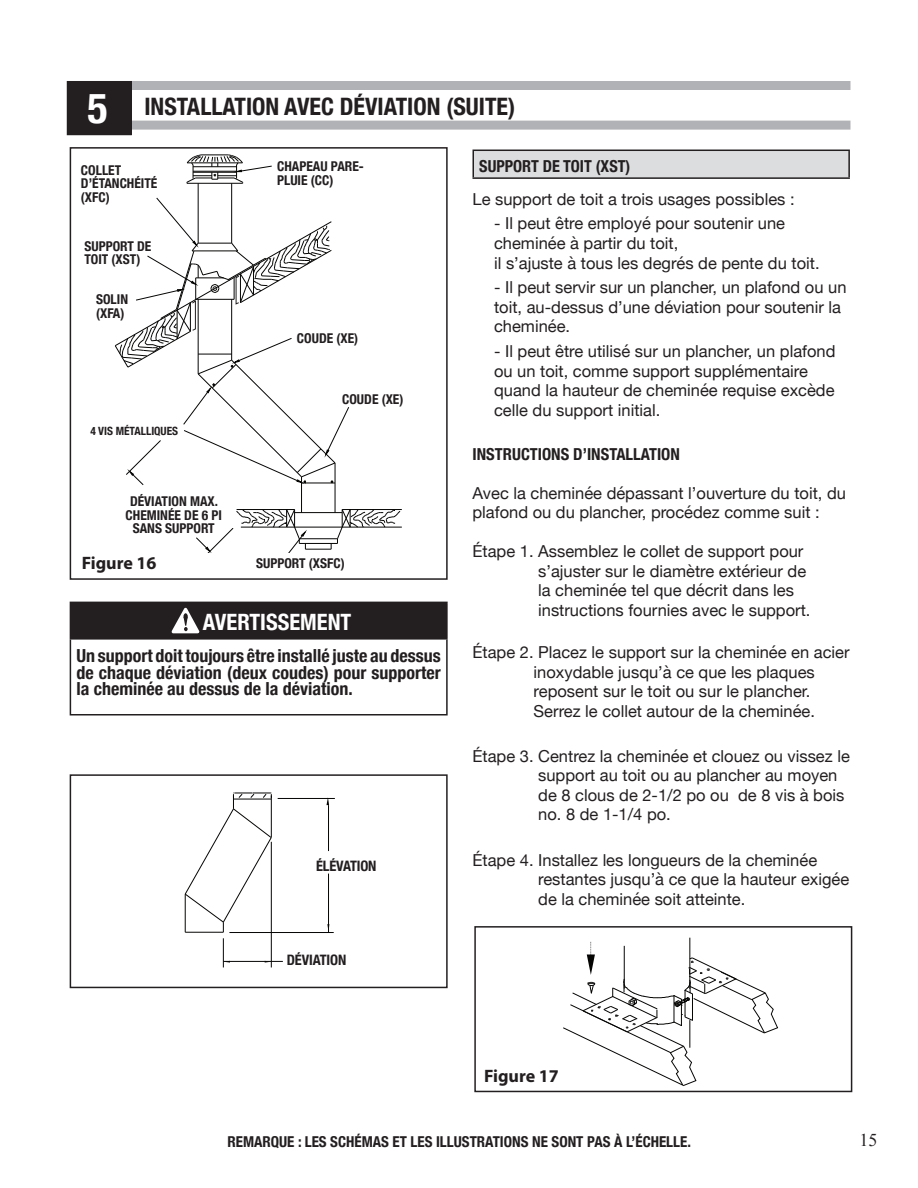
<style>
.page{position:relative;width:918px;height:1188px;background:#fff}
.page>*{position:absolute;margin:0;border:0;box-sizing:border-box;transform-origin:0 0}
.t1{font:700 condensed 24px "Helvetica Neue";color:#231f20}
.t2{font:700 condensed 22.5px "Helvetica Neue";color:#fff}
.t3{font:700 condensed 18px/16.5px "Helvetica Neue";color:#231f20;text-align:justify}
.t4{font:700 18px "Myriad Pro";color:#231f20}
.t5{font:18px "Times New Roman";color:#231f20}
.t6{font:16.5px/19.5px "Helvetica Neue";color:#231f20}
.t7{font:700 condensed 16.5px "Helvetica Neue";color:#231f20}
.t8{font:700 condensed 15px "Helvetica Neue";color:#231f20}
.t9{font:700 condensed 14.4px "Helvetica Neue";letter-spacing:-.01em;color:#231f20}
.t10{font:700 condensed 13.5px/13.5px "Helvetica Neue";color:#231f20}
.t11{font:700 condensed 11.4px "Helvetica Neue";color:#231f20}
.s1{font-size:42px;color:#fff}
</style>
<div class="page">
<div style="left:70px;top:147px;width:378px;height:433px;border:2px solid #231f20"></div>
<div style="left:70px;top:774px;width:378px;height:214px;border:2px solid #231f20"></div>
<hr style="left:342px;top:509px;width:60px;height:1px;background:#050504">
<hr style="left:287px;top:527px;width:115px;height:1px;background:#050504">
<hr style="left:231px;top:183px;width:1px;height:60px;background:#050504">
<hr style="left:198px;top:183px;width:1px;height:60px;background:#050504">
<hr style="left:301px;top:483px;width:1px;height:30px;background:#050504">
<hr style="left:335px;top:483px;width:1px;height:30px;background:#050504">
<hr style="left:187px;top:183px;width:56px;height:1px;background:#050504">
<svg style="left:186px;top:154px;width:86px;height:29px"></svg>
<svg style="left:196px;top:508px;width:205px;height:45px"></svg>
<svg style="left:115px;top:197px;width:234px;height:289px"></svg>
<div style="left:70px;top:602px;width:377px;height:37px;background:#231f20"></div>
<hr style="left:70px;top:602px;width:378px;height:1px;background:#231f20">
<hr style="left:446px;top:603px;width:2px;height:35px;background:#231f20">
<hr style="left:70px;top:638px;width:378px;height:2px;background:#231f20">
<hr style="left:70px;top:640px;width:1px;height:74px;background:#231f20">
<hr style="left:446px;top:640px;width:2px;height:74px;background:#231f20">
<hr style="left:70px;top:714px;width:378px;height:2px;background:#231f20">
<svg style="left:171px;top:607px;width:29px;height:27px"></svg>
<svg style="left:327px;top:797px;width:2px;height:8px"></svg>
<svg style="left:184px;top:793px;width:88px;height:139px"></svg>
<hr style="left:185px;top:932px;width:38px;height:1px;background:#050504">
<hr style="left:278px;top:798px;width:57px;height:1px;background:#050504">
<hr style="left:229px;top:932px;width:105px;height:1px;background:#050504">
<hr style="left:328px;top:874px;width:1px;height:59px;background:#050504">
<hr style="left:328px;top:805px;width:1px;height:46px;background:#050504">
<svg style="left:223px;top:938px;width:7px;height:29px"></svg>
<hr style="left:271px;top:842px;width:1px;height:125px;background:#050504">
<hr style="left:223px;top:961px;width:48px;height:1px;background:#050504">
<svg style="left:265px;top:961px;width:18px;height:2px"></svg>
<div style="left:132px;top:81px;width:718px;height:9px;background:#b1b2b5"></div>
<div style="left:132px;top:121px;width:718px;height:9px;background:#b1b2b5"></div>
<div style="left:67px;top:81px;width:64px;height:54px;background:#231f20"></div>
<div style="left:67px;top:81px;width:65px;height:54px;border:1px solid #231f20"></div>
<div style="left:473px;top:150px;width:376px;height:28px;background:#dcdddf"></div>
<hr style="left:472px;top:150px;width:378px;height:1px;background:#231f20">
<hr style="left:472px;top:151px;width:2px;height:26px;background:#231f20">
<hr style="left:848px;top:151px;width:2px;height:26px;background:#231f20">
<hr style="left:472px;top:177px;width:378px;height:2px;background:#231f20">
<div style="left:474px;top:926px;width:378px;height:166px;border:2px solid #231f20"></div>
<hr style="left:690px;top:938px;width:1px;height:51px;background:#050504">
<svg style="left:563px;top:942px;width:215px;height:144px"></svg>
<h1 class="t1" style="left:88px;top:86px;width:429px"><span class="s1">5</span> INSTALLATION AVEC DÉVIATION (SUITE)</h1>
<p class="t10" style="left:81px;top:162px;width:78px">COLLET<br>D’ÉTANCHÉITÉ (XFC)</p>
<p class="t10" style="left:84px;top:238px;width:69px">SUPPORT DE<br>TOIT (XST)</p>
<p class="t10" style="left:96px;top:292px;width:33px">SOLIN (XFA)</p>
<p class="t11" style="left:90px;top:421px;width:89px">4 VIS MÉTALLIQUES</p>
<p class="t10" style="left:126px;top:494px;width:98px;text-align:center">DÉVIATION MAX.<br>CHEMINÉE DE 6 PI<br>SANS SUPPORT</p>
<p class="t4" style="left:82px;top:551px;width:76px">Figure 16</p>
<p class="t10" style="left:277px;top:159px;width:88px">CHAPEAU PARE-<br>PLUIE (CC)</p>
<p class="t10" style="left:297px;top:331px;width:63px">COUDE (XE)</p>
<p class="t10" style="left:342px;top:392px;width:63px">COUDE (XE)</p>
<p class="t10" style="left:256px;top:556px;width:90px">SUPPORT (XSFC)</p>
<h2 class="t2" style="left:203px;top:603px;width:150px">AVERTISSEMENT</h2>
<p class="t3" style="left:76px;top:646px;width:366px">Un support doit toujours être installé juste au dessus de chaque déviation (deux coudes) pour supporter la cheminée au dessus de la déviation.</p>
<p class="t9" style="left:316px;top:854px;width:62px">ÉLÉVATION</p>
<p class="t9" style="left:287px;top:948px;width:61px">DÉVIATION</p>
<p class="t7" style="left:479px;top:153px;width:153px">SUPPORT DE TOIT (XST)</p>
<p class="t6" style="left:472px;top:190px;width:324px">Le support de toit a trois usages possibles :</p>
<p class="t6" style="left:494px;top:215px;width:327px">- Il peut être employé pour soutenir une cheminée à partir du toit,<br>il s’ajuste à tous les degrés de pente du toit.</p>
<p class="t6" style="left:494px;top:279px;width:354px">- Il peut servir sur un plancher, un plafond ou un toit, au-dessus d’une déviation pour soutenir la cheminée.</p>
<p class="t6" style="left:494px;top:342px;width:343px">- Il peut être utilisé sur un plancher, un plafond ou un toit, comme support supplémentaire quand la hauteur de cheminée requise excède celle du support initial.</p>
<p class="t7" style="left:472px;top:440px;width:209px">INSTRUCTIONS D’INSTALLATION</p>
<p class="t6" style="left:472px;top:484px;width:375px">Avec la cheminée dépassant l’ouverture du toit, du plafond ou du plancher, procédez comme suit :</p>
<p class="t6" style="left:538px;top:543px;width:274px;text-indent:-66px">Étape 1. Assemblez le collet de support pour s’ajuster sur le diamètre extérieur de la cheminée tel que décrit dans les instructions fournies avec le support.</p>
<p class="t6" style="left:534px;top:643px;width:317px;text-indent:-61px">Étape 2. Placez le support sur la cheminée en acier inoxydable jusqu’à ce que les plaques reposent sur le toit ou sur le plancher.<br>Serrez le collet autour de la cheminée.</p>
<p class="t6" style="left:538px;top:747px;width:313px;text-indent:-66px">Étape 3. Centrez la cheminée et clouez ou vissez le support au toit ou au plancher au moyen de 8 clous de 2-1/2 po ou de 8 vis à bois no. 8 de 1-1/4 po.</p>
<p class="t6" style="left:538px;top:851px;width:313px;text-indent:-66px">Étape 4. Installez les longueurs de la cheminée restantes jusqu’à ce que la hauteur exigée de la cheminée soit atteinte.</p>
<p class="t4" style="left:484px;top:1065px;width:76px">Figure 17</p>
<p class="t8" style="left:228px;top:1129px;width:465px">REMARQUE : LES SCHÉMAS ET LES ILLUSTRATIONS NE SONT PAS À L’ÉCHELLE.</p>
<p class="t5" style="left:860px;top:1128px;width:19px">15</p>
</div>
